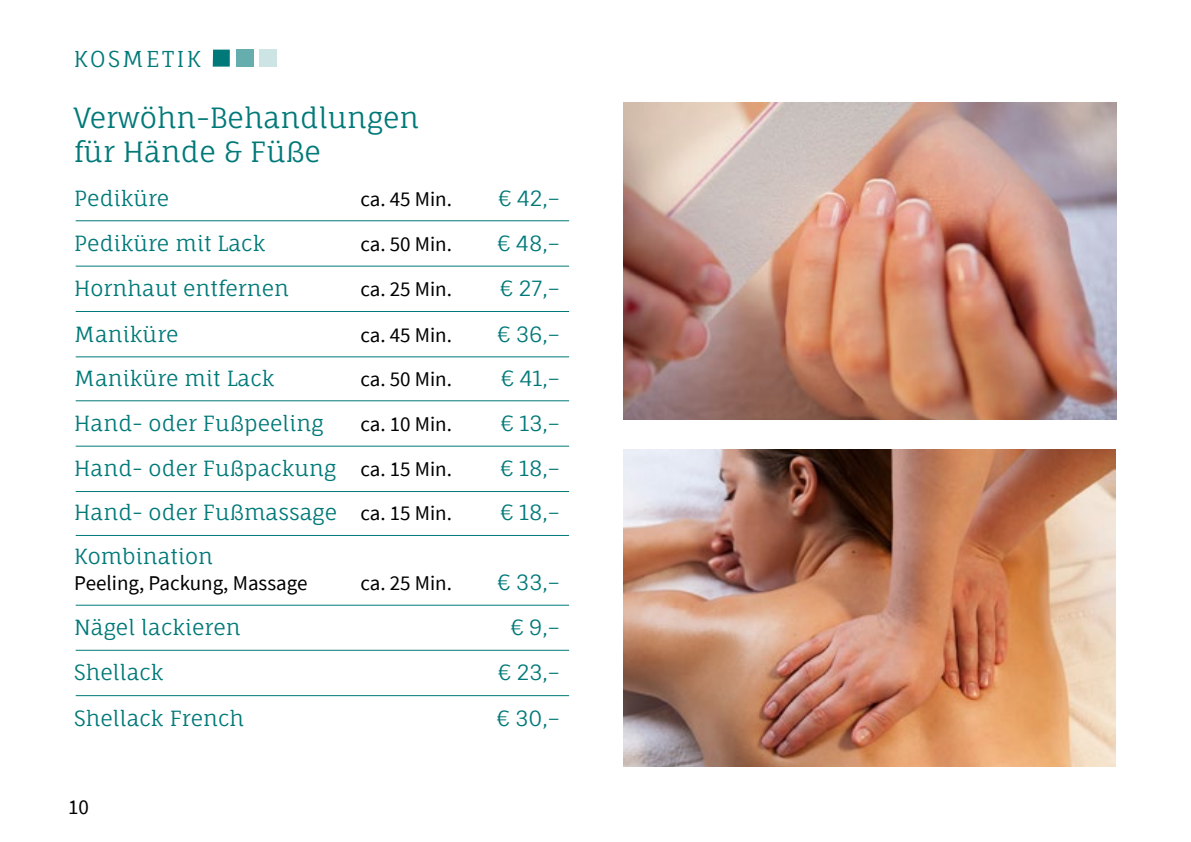
<style>
.page{position:relative;width:1191px;height:842px;background:#fff}
.page>*{position:absolute;margin:0;border:0;box-sizing:border-box;transform-origin:0 0}
.t1{font:28px/33.6px "Fauna One";color:#007978}
.t2{font:22px "Fauna One";letter-spacing:.11em;color:#007978}
.t3{font:21px "Fauna One";color:#007978}
.t4{font:21px "Source Sans Pro";color:#000}
.s1{font-family:"Source Sans Pro";color:#000}
</style>
<div class="page">
<div style="left:213px;top:50px;width:17px;height:17px;background:#007978"></div>
<div style="left:236px;top:50px;width:17px;height:17px;background:#66aeae"></div>
<div style="left:259px;top:50px;width:17px;height:17px;background:#cde4e4"></div>
<hr style="left:76px;top:220px;width:493px;height:1px;background:#007978">
<hr style="left:76px;top:266px;width:493px;height:1px;background:#007978">
<hr style="left:76px;top:311px;width:493px;height:1px;background:#007978">
<hr style="left:76px;top:356px;width:493px;height:1px;background:#007978">
<hr style="left:76px;top:400px;width:493px;height:1px;background:#007978">
<hr style="left:76px;top:446px;width:493px;height:1px;background:#007978">
<hr style="left:76px;top:491px;width:493px;height:1px;background:#007978">
<hr style="left:76px;top:535px;width:493px;height:1px;background:#007978">
<hr style="left:76px;top:605px;width:493px;height:1px;background:#007978">
<hr style="left:76px;top:650px;width:493px;height:1px;background:#007978">
<hr style="left:76px;top:695px;width:493px;height:1px;background:#007978">
<img style="left:624px;top:102px;width:492px;height:318px">
<img style="left:623px;top:449px;width:492px;height:318px">
<p class="t2" style="left:74px;top:45px;width:129px">KOSMETIK</p>
<h1 class="t1" style="left:74px;top:101px;width:347px">Verwöhn-Behandlungen für Hände &amp; Füße</h1>
<p class="t3" style="left:74px;top:185px;width:97px">Pediküre</p>
<p class="t4" style="left:360px;top:185px;width:93px">ca. 45 Min.</p>
<p class="t3" style="left:499px;top:185px;width:63px">€ 42,–</p>
<p class="t3" style="left:74px;top:230px;width:192px">Pediküre mit Lack</p>
<p class="t4" style="left:360px;top:231px;width:93px">ca. 50 Min.</p>
<p class="t3" style="left:498px;top:230px;width:64px">€ 48,–</p>
<p class="t3" style="left:74px;top:275px;width:216px">Hornhaut entfernen</p>
<p class="t4" style="left:360px;top:276px;width:93px">ca. 25 Min.</p>
<p class="t3" style="left:500px;top:275px;width:61px">€ 27,–</p>
<p class="t3" style="left:74px;top:321px;width:106px">Maniküre</p>
<p class="t4" style="left:360px;top:321px;width:93px">ca. 45 Min.</p>
<p class="t3" style="left:498px;top:321px;width:64px">€ 36,–</p>
<p class="t3" style="left:74px;top:365px;width:202px">Maniküre mit Lack</p>
<p class="t4" style="left:360px;top:365px;width:93px">ca. 50 Min.</p>
<p class="t3" style="left:501px;top:365px;width:60px">€ 41,–</p>
<p class="t3" style="left:74px;top:410px;width:251px">Hand- oder Fußpeeling</p>
<p class="t4" style="left:360px;top:411px;width:93px">ca. 10 Min.</p>
<p class="t3" style="left:501px;top:410px;width:60px">€ 13,–</p>
<p class="t3" style="left:74px;top:455px;width:379px">Hand- oder Fußpackung <span class="s1">ca. 15 Min.</span></p>
<p class="t3" style="left:501px;top:455px;width:61px">€ 18,–</p>
<p class="t3" style="left:74px;top:499px;width:379px">Hand- oder Fußmassage <span class="s1">ca. 15 Min.</span></p>
<p class="t3" style="left:501px;top:499px;width:61px">€ 18,–</p>
<p class="t3" style="left:74px;top:543px;width:140px">Kombination</p>
<p class="t4" style="left:74px;top:570px;width:235px">Peeling, Packung, Massage</p>
<p class="t4" style="left:360px;top:570px;width:93px">ca. 25 Min.</p>
<p class="t3" style="left:498px;top:569px;width:64px">€ 33,–</p>
<p class="t3" style="left:74px;top:614px;width:168px">Nägel lackieren</p>
<p class="t3" style="left:511px;top:614px;width:50px">€ 9,–</p>
<p class="t3" style="left:74px;top:660px;width:91px">Shellack</p>
<p class="t3" style="left:498px;top:660px;width:63px">€ 23,–</p>
<p class="t3" style="left:74px;top:705px;width:171px">Shellack French</p>
<p class="t3" style="left:497px;top:705px;width:64px">€ 30,–</p>
<p class="t4" style="left:68px;top:793px;width:22px">10</p>
</div>
